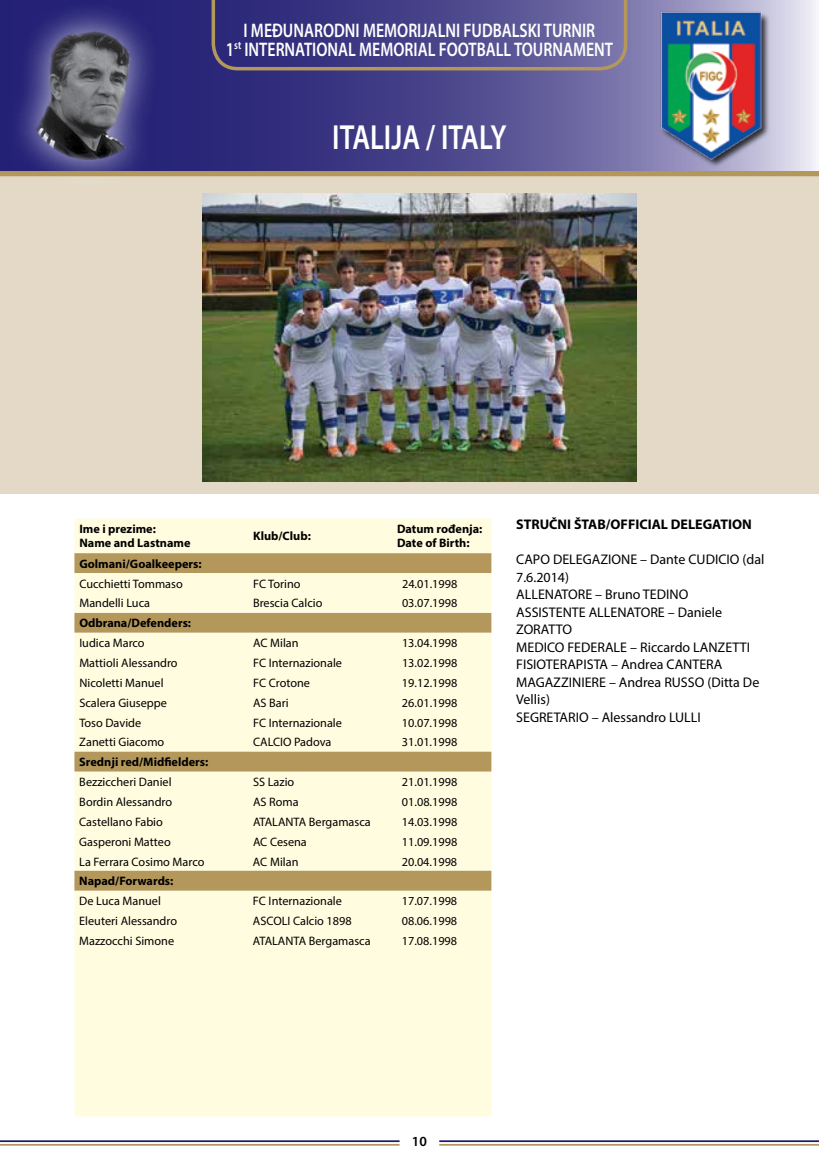
<style>
.page{position:relative;width:819px;height:1166px;background:#fff}
.page>*{position:absolute;margin:0;border:0;box-sizing:border-box;transform-origin:0 0}
.t1{font:600 35px "Myriad Pro";color:#fff;scale:.8 1}
.t2{font:600 19.6px/18.9px "Myriad Pro";color:#fff;text-align:center;scale:.8 1}
.t3{font:14px/17.5px "Myriad Pro";color:#000}
.t4{font:700 14px "Myriad Pro";color:#000}
.t5{font:600 14px "Myriad Pro";color:#000}
.t6{font:12.25px "Myriad Pro";color:#000}
.t7{font:700 12.25px/14px "Myriad Pro";color:#000}
</style>
<div class="page">
<div style="left:0;top:0;width:819px;height:494px;background:#e3d9c6"></div>
<svg style="left:0;top:0;width:819px;height:171px;background:#5f5b99"></svg>
<div style="left:5px;top:0;width:155px;height:191px;background:#fff;opacity:.75"></div>
<img style="left:25px;top:25px;width:129px;height:135px">
<svg style="left:210px;top:0;width:419px;height:72px;background:#514b88"></svg>
<div style="left:0;top:171px;width:819px;height:5px;background:#b4975a"></div>
<div style="left:660px;top:12px;width:110px;height:156px;background:#000;opacity:.75"></div>
<img style="left:658px;top:11px;width:106px;height:149px">
<div style="left:74px;top:518px;width:417px;height:598px;background:#fffcdf"></div>
<svg style="left:74px;top:553px;width:417px;height:337px;background:#ebe1bc"></svg>
<div style="left:74px;top:573px;width:417px;height:40px;background:#fffcdf"></div>
<img style="left:202px;top:193px;width:434px;height:288px">
<hr style="left:0;top:1140px;width:399px;height:2px;background:#1e196a">
<hr style="left:0;top:1144px;width:399px;height:1px;background:#b4975a">
<hr style="left:439px;top:1144px;width:380px;height:1px;background:#b4975a">
<hr style="left:439px;top:1140px;width:380px;height:2px;background:#1e196a">
<h2 class="t2" style="left:226px;top:20px;width:485px">I MEĐUNARODNI MEMORIJALNI FUDBALSKI TURNIR<br>1<sup>st</sup> INTERNATIONAL MEMORIAL FOOTBALL TOURNAMENT</h2>
<h1 class="t1" style="left:332px;top:115px;width:219px">ITALIJA / ITALY</h1>
<p class="t7" style="left:79px;top:522px;width:113px">Ime i prezime:<br>Name and Lastname</p>
<p class="t7" style="left:253px;top:529px;width:59px">Klub/Club:</p>
<p class="t7" style="left:397px;top:522px;width:87px">Datum rođenja:<br>Date of Birth:</p>
<p class="t7" style="left:79px;top:556px;width:124px">Golmani/Goalkeepers:</p>
<p class="t6" style="left:79px;top:576px;width:105px">Cucchietti Tommaso</p>
<p class="t6" style="left:253px;top:576px;width:49px">FC Torino</p>
<p class="t6" style="left:402px;top:576px;width:57px">24.01.1998</p>
<p class="t6" style="left:79px;top:596px;width:72px">Mandelli Luca</p>
<p class="t6" style="left:253px;top:596px;width:71px">Brescia Calcio</p>
<p class="t6" style="left:402px;top:596px;width:57px">03.07.1998</p>
<p class="t7" style="left:79px;top:616px;width:113px">Odbrana/Defenders:</p>
<p class="t6" style="left:79px;top:635px;width:67px">Iudica Marco</p>
<p class="t6" style="left:253px;top:635px;width:47px">AC Milan</p>
<p class="t6" style="left:402px;top:635px;width:57px">13.04.1998</p>
<p class="t6" style="left:79px;top:655px;width:100px">Mattioli Alessandro</p>
<p class="t6" style="left:253px;top:655px;width:90px">FC Internazionale</p>
<p class="t6" style="left:402px;top:655px;width:57px">13.02.1998</p>
<p class="t6" style="left:79px;top:675px;width:86px">Nicoletti Manuel</p>
<p class="t6" style="left:253px;top:675px;width:58px">FC Crotone</p>
<p class="t6" style="left:402px;top:675px;width:57px">19.12.1998</p>
<p class="t6" style="left:79px;top:695px;width:89px">Scalera Giuseppe</p>
<p class="t6" style="left:253px;top:695px;width:37px">AS Bari</p>
<p class="t6" style="left:402px;top:695px;width:57px">26.01.1998</p>
<p class="t6" style="left:79px;top:715px;width:63px">Toso Davide</p>
<p class="t6" style="left:253px;top:715px;width:90px">FC Internazionale</p>
<p class="t6" style="left:402px;top:715px;width:57px">10.07.1998</p>
<p class="t6" style="left:79px;top:735px;width:86px">Zanetti Giacomo</p>
<p class="t6" style="left:253px;top:735px;width:80px">CALCIO Padova</p>
<p class="t6" style="left:402px;top:735px;width:57px">31.01.1998</p>
<p class="t7" style="left:79px;top:755px;width:130px">Srednji red/Midfielders:</p>
<p class="t6" style="left:79px;top:774px;width:94px">Bezziccheri Daniel</p>
<p class="t6" style="left:253px;top:774px;width:43px">SS Lazio</p>
<p class="t6" style="left:402px;top:774px;width:57px">21.01.1998</p>
<p class="t6" style="left:79px;top:794px;width:94px">Bordin Alessandro</p>
<p class="t6" style="left:253px;top:794px;width:47px">AS Roma</p>
<p class="t6" style="left:402px;top:794px;width:57px">01.08.1998</p>
<p class="t6" style="left:79px;top:814px;width:85px">Castellano Fabio</p>
<p class="t6" style="left:253px;top:814px;width:119px">ATALANTA Bergamasca</p>
<p class="t6" style="left:402px;top:814px;width:57px">14.03.1998</p>
<p class="t6" style="left:79px;top:834px;width:93px">Gasperoni Matteo</p>
<p class="t6" style="left:253px;top:834px;width:55px">AC Cesena</p>
<p class="t6" style="left:402px;top:834px;width:57px">11.09.1998</p>
<p class="t6" style="left:79px;top:854px;width:127px">La Ferrara Cosimo Marco</p>
<p class="t6" style="left:253px;top:854px;width:47px">AC Milan</p>
<p class="t6" style="left:402px;top:854px;width:57px">20.04.1998</p>
<p class="t7" style="left:79px;top:874px;width:96px">Napad/Forwards:</p>
<p class="t6" style="left:79px;top:893px;width:83px">De Luca Manuel</p>
<p class="t6" style="left:253px;top:893px;width:90px">FC Internazionale</p>
<p class="t6" style="left:402px;top:893px;width:57px">17.07.1998</p>
<p class="t6" style="left:79px;top:913px;width:99px">Eleuteri Alessandro</p>
<p class="t6" style="left:253px;top:913px;width:100px">ASCOLI Calcio 1898</p>
<p class="t6" style="left:402px;top:913px;width:57px">08.06.1998</p>
<p class="t6" style="left:79px;top:933px;width:96px">Mazzocchi Simone</p>
<p class="t6" style="left:253px;top:933px;width:119px">ATALANTA Bergamasca</p>
<p class="t6" style="left:402px;top:933px;width:57px">17.08.1998</p>
<p class="t4" style="left:516px;top:515px;width:237px">STRUČNI ŠTAB/OFFICIAL DELEGATION</p>
<p class="t3" style="left:516px;top:550px;width:250px">CAPO DELEGAZIONE – Dante CUDICIO (dal<br>7.6.2014)<br>ALLENATORE – Bruno TEDINO<br>ASSISTENTE ALLENATORE – Daniele<br>ZORATTO<br>MEDICO FEDERALE – Riccardo LANZETTI<br>FISIOTERAPISTA – Andrea CANTERA<br>MAGAZZINIERE – Andrea RUSSO (Ditta De<br>Vellis)<br>SEGRETARIO – Alessandro LULLI</p>
<p class="t5" style="left:412px;top:1133px;width:17px">10</p>
</div>
